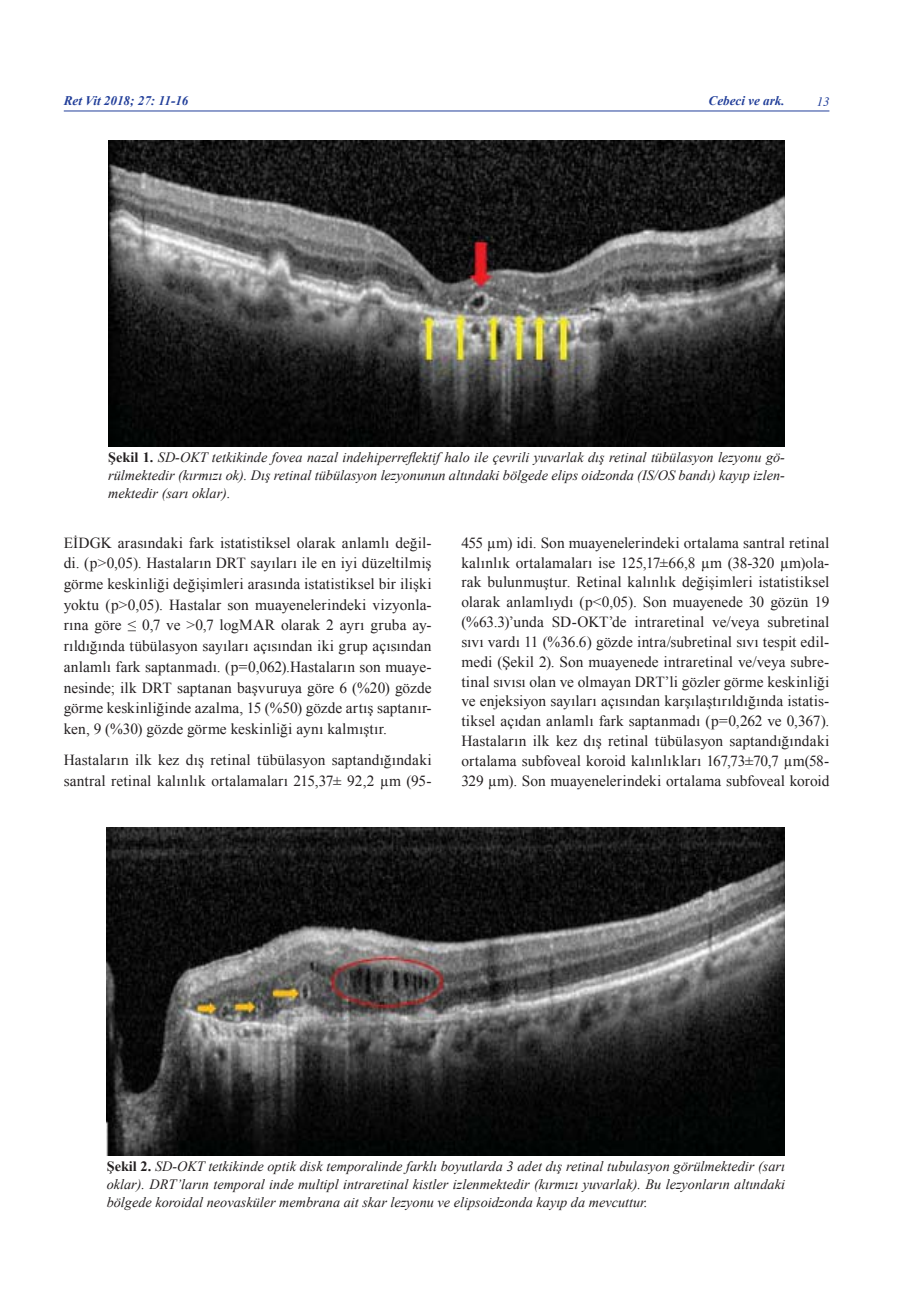
<style>
.page{position:relative;width:906px;height:1289px;background:#fff}
.page>*{position:absolute;margin:0;border:0;box-sizing:border-box;transform-origin:0 0}
.t1{font:15.3px/19.8px "Times New Roman";letter-spacing:.005em;color:#231f20;text-align:justify}
.t2{font:italic 14.25px/18px "Times New Roman";color:#231f20;text-align:justify}
.t3{font:italic 700 13.2px "Times New Roman";color:#223f9a}
.t4{font:italic 12.75px "Times";color:#223f9a}
.s1{font-weight:700;font-style:normal}
</style>
<div class="page">
<hr style="left:64px;top:111px;width:765px;height:1px;background:#223f9a">
<img style="left:107px;top:827px;width:678px;height:328px">
<img style="left:108px;top:140px;width:677px;height:306px">
<p class="t3" style="left:64px;top:94px;width:126px">Ret Vit 2018; 27: 11-16</p>
<p class="t3" style="left:708px;top:94px;width:78px">Cebeci ve ark.</p>
<p class="t4" style="left:816px;top:97px;width:14px">13</p>
<p class="t2" style="left:108px;top:448px;width:678px"><span class="s1">Şekil 1.</span> SD-OKT tetkikinde fovea nazal indehiperreflektif halo ile çevrili yuvarlak dış retinal tübülasyon lezyonu gö&shy;rülmektedir (kırmızı ok). Dış retinal tübülasyon lezyonunun altındaki bölgede elips oidzonda (IS/OS bandı) kayıp izlen&shy;mektedir (sarı oklar).</p>
<p class="t1" style="left:64px;top:532px;width:369px;line-height:20.7px">EİDGK arasındaki fark istatistiksel olarak anlamlı değil&shy;di. (p&gt;0,05). Hastaların DRT sayıları ile en iyi düzeltilmiş görme keskinliği değişimleri arasında istatistiksel bir ilişki yoktu (p&gt;0,05). Hastalar son muayenelerindeki vizyonla&shy;rına göre ≤ 0,7 ve &gt;0,7 logMAR olarak 2 ayrı gruba ay&shy;rıldığında tübülasyon sayıları açısından iki grup açısından anlamlı fark saptanmadı. (p=0,062).Hastaların son muaye&shy;nesinde; ilk DRT saptanan başvuruya göre 6 (%20) gözde görme keskinliğinde azalma, 15 (%50) gözde artış saptanır&shy;ken, 9 (%30) gözde görme keskinliği aynı kalmıştır.</p>
<p class="t1" style="left:64px;top:749px;width:369px;line-height:20.7px">Hastaların ilk kez dış retinal tübülasyon saptandığındaki santral retinal kalınlık ortalamaları 215,37± 92,2 μm (95-</p>
<p class="t1" style="left:461px;top:532px;width:369px">455 μm) idi. Son muayenelerindeki ortalama santral retinal kalınlık ortalamaları ise 125,17±66,8 μm (38-320 μm)ola&shy;rak bulunmuştur. Retinal kalınlık değişimleri istatistiksel olarak anlamlıydı (p&lt;0,05). Son muayenede 30 gözün 19 (%63.3)’unda SD-OKT’de intraretinal ve/veya subretinal sıvı vardı 11 (%36.6) gözde intra/subretinal sıvı tespit edil&shy;medi (Şekil 2). Son muayenede intraretinal ve/veya subre&shy;tinal sıvısı olan ve olmayan DRT’li gözler görme keskinliği ve enjeksiyon sayıları açısından karşılaştırıldığında istatis&shy;tiksel açıdan anlamlı fark saptanmadı (p=0,262 ve 0,367).<br>Hastaların ilk kez dış retinal tübülasyon saptandığındaki ortalama subfoveal koroid kalınlıkları 167,73±70,7 μm(58- 329 μm). Son muayenelerindeki ortalama subfoveal koroid</p>
<p class="t2" style="left:107px;top:1157px;width:680px"><span class="s1">Şekil 2.</span> SD-OKT tetkikinde optik disk temporalinde farklı boyutlarda 3 adet dış retinal tubulasyon görülmektedir (sarı oklar). DRT’ların temporal inde multipl intraretinal kistler izlenmektedir (kırmızı yuvarlak). Bu lezyonların altındaki bölgede koroidal neovasküler membrana ait skar lezyonu ve elipsoidzonda kayıp da mevcuttur.</p>
</div>
